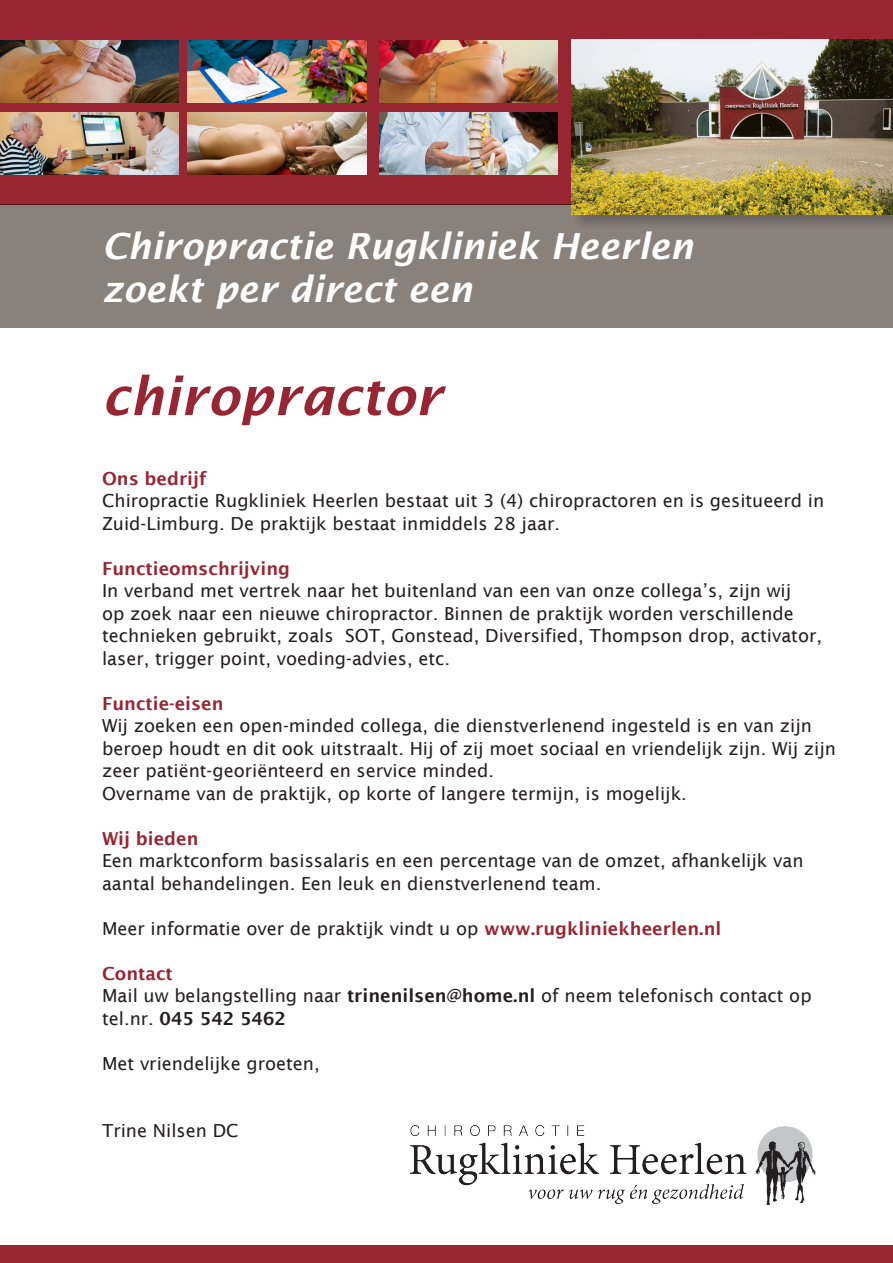
<style>
.page{position:relative;width:893px;height:1263px;background:#fff}
.page>*{position:absolute;margin:0;border:0;box-sizing:border-box;transform-origin:0 0}
.t1{font:italic 600 52.5px "Lucida Sans";color:#982632}
.t2{font:italic 600 36px "Lucida Sans";color:#fff}
.t3{font:18px/22.5px "Lucida Sans";color:#231f20}
.t4{font:600 18px "Lucida Sans";color:#982632}
.t5{font:600 18px "Lucida Sans";color:#231f20}
.s1{font-weight:600;color:#982632}
.s2{font-weight:600}
.s3{font-weight:400}
</style>
<div class="page">
<div style="left:0;top:0;width:893px;height:204px;background:#982632"></div>
<div style="left:0;top:1246px;width:893px;height:17px;background:#982632"></div>
<div style="left:0;top:204px;width:893px;height:123px;background:#89817b"></div>
<div style="left:571px;top:39px;width:322px;height:192px;background:#231f20;opacity:.3"></div>
<img style="left:572px;top:40px;width:321px;height:175px">
<img style="left:0;top:40px;width:179px;height:62px">
<img style="left:0;top:113px;width:179px;height:61px">
<img style="left:188px;top:40px;width:178px;height:62px">
<img style="left:188px;top:113px;width:178px;height:61px">
<img style="left:379px;top:40px;width:179px;height:62px">
<img style="left:379px;top:113px;width:179px;height:61px">
<img style="left:410px;top:1125px;width:406px;height:80px">
<p class="t2" style="left:102px;top:226px;width:593px">Chiropractie Rugkliniek Heerlen</p>
<p class="t2" style="left:102px;top:269px;width:372px">zoekt per direct een</p>
<p class="t1" style="left:102px;top:366px;width:341px">chiropractor</p>
<p class="t4" style="left:102px;top:468px;width:106px">Ons bedrijf</p>
<p class="t3" style="left:102px;top:489px;width:724px">Chiropractie Rugkliniek Heerlen bestaat uit 3 (4) chiropractoren en is gesitueerd in</p>
<p class="t3" style="left:102px;top:512px;width:459px">Zuid-Limburg. De praktijk bestaat inmiddels 28 jaar.</p>
<p class="t4" style="left:102px;top:558px;width:190px">Functieomschrijving</p>
<p class="t3" style="left:102px;top:579px;width:722px">In verband met vertrek naar het buitenland van een van onze collega’s, zijn wij<br>op zoek naar een nieuwe chiropractor. Binnen de praktijk worden verschillende technieken gebruikt, zoals SOT, Gonstead, Diversified, Thompson drop, activator, laser, trigger point, voeding-advies, etc.</p>
<p class="t4" style="left:102px;top:693px;width:123px">Functie-eisen</p>
<p class="t3" style="left:102px;top:714px;width:735px">Wij zoeken een open-minded collega, die dienstverlenend ingesteld is en van zijn beroep houdt en dit ook uitstraalt. Hij of zij moet sociaal en vriendelijk zijn. Wij zijn zeer patiënt-georiënteerd en service minded.</p>
<p class="t3" style="left:102px;top:782px;width:586px">Overname van de praktijk, op korte of langere termijn, is mogelijk.</p>
<p class="t4" style="left:102px;top:828px;width:98px">Wij bieden</p>
<p class="t3" style="left:102px;top:849px;width:703px">Een marktconform basissalaris en een percentage van de omzet, afhankelijk van aantal behandelingen. Een leuk en dienstverlenend team.</p>
<p class="t3" style="left:102px;top:917px;width:621px">Meer informatie over de praktijk vindt u op <span class="s1">www.rugkliniekheerlen.nl</span></p>
<p class="t4" style="left:102px;top:963px;width:72px">Contact</p>
<p class="t3" style="left:102px;top:984px;width:711px">Mail uw belangstelling naar <span class="s2">trinenilsen@home.nl</span> of neem telefonisch contact op</p>
<p class="t5" style="left:102px;top:1008px;width:186px"><span class="s3">tel.nr.</span> 045 542 5462</p>
<p class="t3" style="left:102px;top:1052px;width:219px">Met vriendelijke groeten,</p>
<p class="t3" style="left:102px;top:1119px;width:138px">Trine Nilsen DC</p>
</div>
